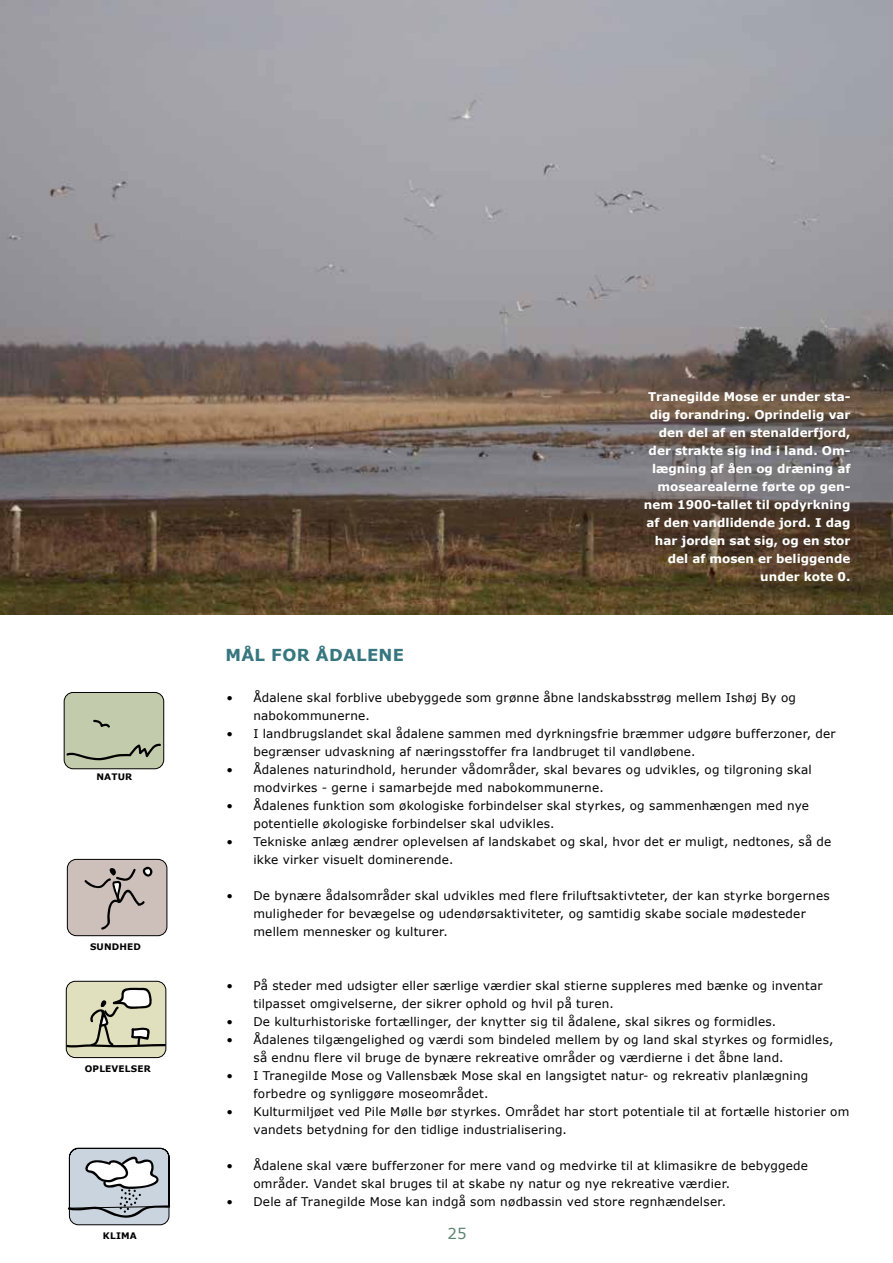
<style>
.page{position:relative;width:893px;height:1263px;background:#fff}
.page>*{position:absolute;margin:0;border:0;box-sizing:border-box;transform-origin:0 0}
.t1{font:700 16.5px "Verdana";letter-spacing:.02em;color:#36767e}
.t2{font:15px "Verdana";color:#5f8372}
.t3{font:12px/18px "Verdana";letter-spacing:.015em;color:#000}
.t4{font:700 12px/18px "Verdana";color:#fff;text-align:right}
.t5{font:700 9px "Verdana";letter-spacing:.02em;color:#000}
</style>
<div class="page">
<img style="left:0;top:0;width:893px;height:614px">
<div style="left:67px;top:859px;width:100px;height:77px;background:#cdc0bb;border-radius:9px"></div>
<div style="left:67px;top:859px;width:100px;height:77px;border:1px solid #000;border-radius:9px"></div>
<svg style="left:84px;top:866px;width:69px;height:64px"></svg>
<div style="left:64px;top:692px;width:100px;height:77px;background:#c2cbac;border-radius:9px"></div>
<div style="left:64px;top:692px;width:100px;height:77px;border:1px solid #000;border-radius:9px"></div>
<svg style="left:93px;top:720px;width:17px;height:8px"></svg>
<svg style="left:66px;top:743px;width:96px;height:23px"></svg>
<div style="left:66px;top:981px;width:100px;height:76px;background:#e1e0be;border-radius:9px"></div>
<div style="left:66px;top:981px;width:100px;height:77px;border:1px solid #000;border-radius:9px"></div>
<svg style="left:66px;top:988px;width:100px;height:60px"></svg>
<svg style="left:67px;top:1147px;width:103px;height:78px"></svg>
<p class="t5" style="left:97px;top:770px;width:37px;rotate:1deg">NATUR</p>
<p class="t5" style="left:90px;top:940px;width:53px">SUNDHED</p>
<p class="t5" style="left:85px;top:1062px;width:68px">OPLEVELSER</p>
<h1 class="t1" style="left:225px;top:643px;width:180px">MÅL FOR ÅDALENE</h1>
<p class="t4" style="left:644px;top:387px;width:208px">Tranegilde Mose er under sta&shy;dig forandring. Oprindelig var den del af en stenalderfjord, der strakte sig ind i land. Om&shy;lægning af åen og dræning af mosearealerne førte op gen&shy;nem 1900-tallet til opdyrkning af den vandlidende jord. I dag har jorden sat sig, og en stor del af mosen er beliggende under kote 0.</p>
<p class="t3" style="left:253px;top:689px;width:544px;text-indent:-27px">• Ådalene skal forblive ubebyggede som grønne åbne landskabsstrøg mellem Ishøj By og nabokommunerne.</p>
<p class="t3" style="left:253px;top:725px;width:584px;text-indent:-27px">• I landbrugslandet skal ådalene sammen med dyrkningsfrie bræmmer udgøre bufferzoner, der begrænser udvaskning af næringsstoffer fra landbruget til vandløbene.</p>
<p class="t3" style="left:253px;top:761px;width:560px;text-indent:-27px">• Ådalenes naturindhold, herunder vådområder, skal bevares og udvikles, og tilgroning skal modvirkes - gerne i samarbejde med nabokommunerne.</p>
<p class="t3" style="left:253px;top:797px;width:557px;text-indent:-27px">• Ådalenes funktion som økologiske forbindelser skal styrkes, og sammenhængen med nye potentielle økologiske forbindelser skal udvikles.</p>
<p class="t3" style="left:253px;top:833px;width:579px;text-indent:-27px">• Tekniske anlæg ændrer oplevelsen af landskabet og skal, hvor det er muligt, nedtones, så de ikke virker visuelt dominerende.</p>
<p class="t3" style="left:253px;top:887px;width:578px;text-indent:-27px">• De bynære ådalsområder skal udvikles med flere friluftsaktivteter, der kan styrke borgernes muligheder for bevægelse og udendørsaktiviteter, og samtidig skabe sociale mødesteder mellem mennesker og kulturer.</p>
<p class="t3" style="left:253px;top:977px;width:571px;text-indent:-27px">• På steder med udsigter eller særlige værdier skal stierne suppleres med bænke og inventar tilpasset omgivelserne, der sikrer ophold og hvil på turen.</p>
<p class="t3" style="left:226px;top:1013px;width:551px">• De kulturhistoriske fortællinger, der knytter sig til ådalene, skal sikres og formidles.</p>
<p class="t3" style="left:253px;top:1031px;width:581px;text-indent:-27px">• Ådalenes tilgængelighed og værdi som bindeled mellem by og land skal styrkes og formidles, så endnu flere vil bruge de bynære rekreative områder og værdierne i det åbne land.</p>
<p class="t3" style="left:253px;top:1067px;width:556px;text-indent:-27px">• I Tranegilde Mose og Vallensbæk Mose skal en langsigtet natur- og rekreativ planlægning forbedre og synliggøre moseområdet.</p>
<p class="t3" style="left:253px;top:1103px;width:597px;text-indent:-27px">• Kulturmiljøet ved Pile Mølle bør styrkes. Området har stort potentiale til at fortælle historier om vandets betydning for den tidlige industrialisering.</p>
<p class="t3" style="left:253px;top:1157px;width:556px;text-indent:-27px">• Ådalene skal være bufferzoner for mere vand og medvirke til at klimasikre de bebyggede områder. Vandet skal bruges til at skabe ny natur og nye rekreative værdier.</p>
<p class="t3" style="left:226px;top:1193px;width:501px">• Dele af Tranegilde Mose kan indgå som nødbassin ved store regnhændelser.</p>
<p class="t5" style="left:103px;top:1229px;width:35px">KLIMA</p>
<p class="t2" style="left:448px;top:1223px;width:20px">25</p>
</div>
